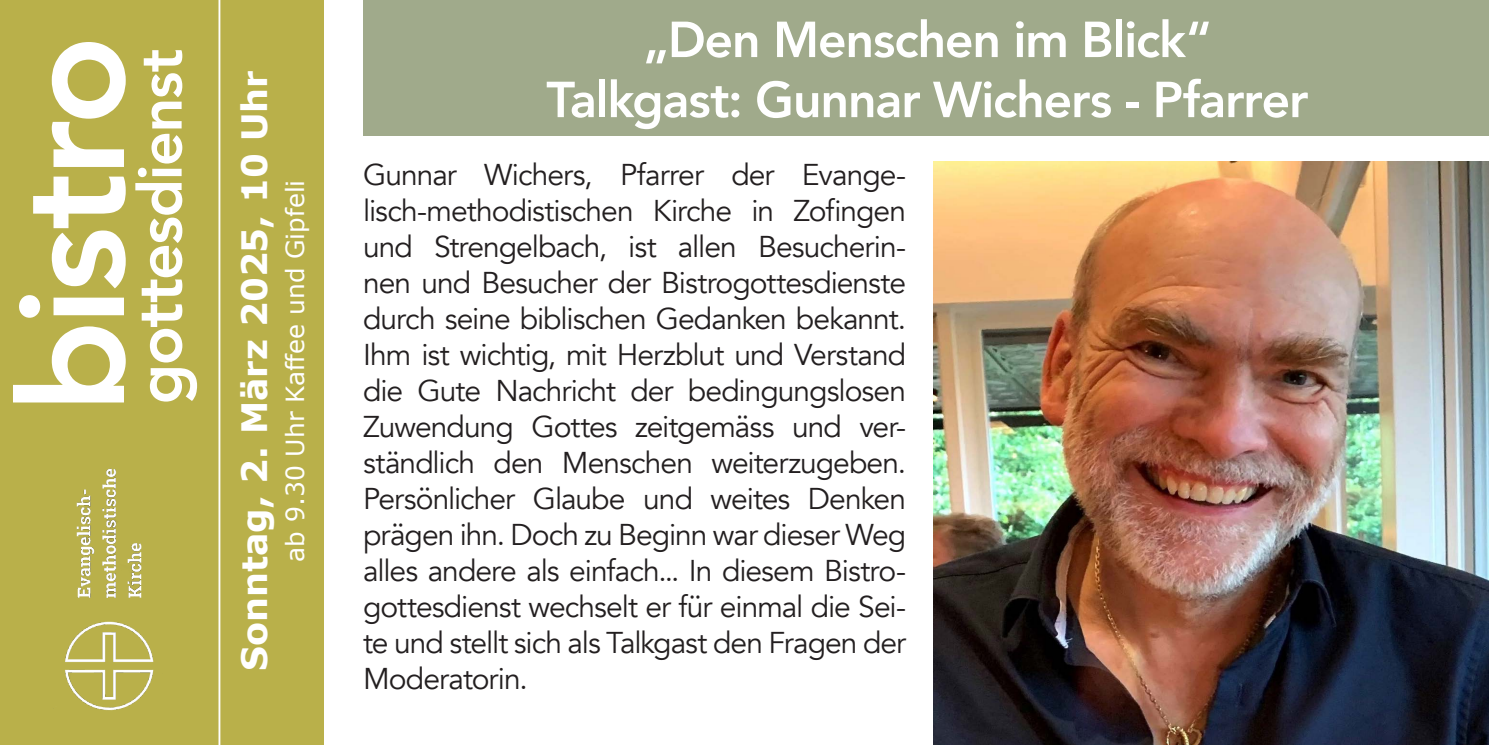
<style>
.page{position:relative;width:1489px;height:745px;background:#fff}
.page>*{position:absolute;margin:0;border:0;box-sizing:border-box;transform-origin:0 0}
.t1{font:800 146.75px "Avenir";letter-spacing:-.03em;color:#fff}
.t2{font:800 64.5px "Avenir";letter-spacing:-.025em;color:#fff}
.t3{font:800 50px "Avenir";letter-spacing:-.025em;color:#fff}
.t4{font:700 35px "Verdana";color:#fff}
.t5{font:30px/36px "Avenir";letter-spacing:-.035em;color:#231f20;text-align:justify}
.t6{font:25px "Verdana";color:#fff}
.s1{font-size:61.25px}
</style>
<div class="page">
<div style="left:363px;top:0;width:1125px;height:135px;background:#a0aa8b"></div>
<div style="left:0;top:0;width:324px;height:744px;background:#b9b04a"></div>
<img style="left:65px;top:468px;width:89px;height:243px">
<hr style="left:218px;top:0;width:2px;height:744px;background:#fff">
<img style="left:933px;top:161px;width:555px;height:583px">
<p class="t1" style="left:-41px;top:412px;width:378px;rotate:-90deg">bistro</p>
<p class="t2" style="left:109px;top:404px;width:357px;rotate:-90deg">gottes<span class="s1">dienst</span></p>
<p class="t4" style="left:230px;top:670px;width:602px;rotate:-90deg">Sonntag, 2. März 2025, 10 Uhr</p>
<p class="t6" style="left:278px;top:561px;width:383px;rotate:-90deg">ab 9.30 Uhr Kaffee und Gipfeli</p>
<p class="t3" style="left:643px;top:1px;width:570px">„Den Menschen im Blick“</p>
<p class="t3" style="left:546px;top:61px;width:763px">Talkgast: Gunnar Wichers - Pfarrer</p>
<p class="t5" style="left:363px;top:157px;width:544px">Gunnar Wichers, Pfarrer der Evange&shy;lisch-methodistischen Kirche in Zofingen und Strengelbach, ist allen Besucherin&shy;nen und Besucher der Bistrogottesdienste durch seine biblischen Gedanken bekannt.<br>Ihm ist wichtig, mit Herzblut und Verstand die Gute Nachricht der bedingungslosen Zuwendung Gottes zeitgemäss und ver&shy;ständlich den Menschen weiterzugeben.<br>Persönlicher Glaube und weites Denken prägen ihn. Doch zu Beginn war dieser Weg alles andere als einfach... In diesem Bistro&shy;gottesdienst wechselt er für einmal die Sei&shy;te und stellt sich als Talkgast den Fragen der Moderatorin.</p>
</div>
